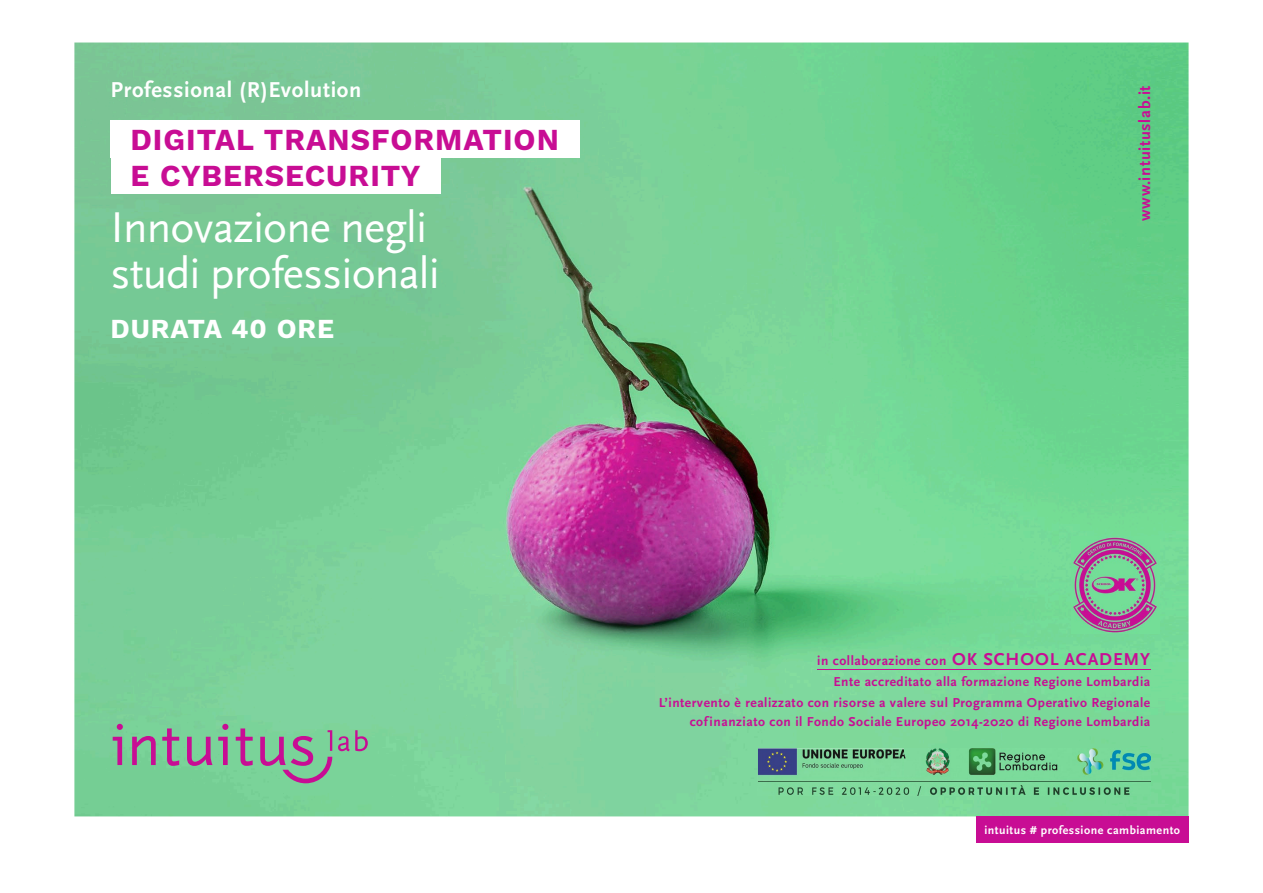
<style>
.page{position:relative;width:1263px;height:893px;background:#fff}
.page>*{position:absolute;margin:0;border:0;box-sizing:border-box;transform-origin:0 0}
.t1{font:45px/46.2px "Scala Sans Pro";letter-spacing:-.02em;color:#fff}
.t2{font:30px/36px "Work Sans";letter-spacing:.035em;color:#c80d94}
.t3{font:27px "Work Sans";letter-spacing:.035em;color:#fff}
.t4{font:700 22.5px "Scala Sans Pro";letter-spacing:.03em;color:#fff}
.t5{font:700 16.5px "Scala Sans Pro";letter-spacing:.04em;color:#c80d94}
.t6{font:700 13.5px/21px "Scala Sans Pro";letter-spacing:.04em;color:#c80d94;text-align:right}
.t7{font:700 12px "Scala Sans Pro";letter-spacing:.04em;color:#fff}
.s1{font-size:18px}
</style>
<div class="page">
<img style="left:74px;top:43px;width:1114px;height:773px">
<div style="left:976px;top:816px;width:212px;height:27px;background:#c80d94"></div>
<svg style="left:113px;top:724px;width:255px;height:59px;background:#87af97"></svg>
<div style="left:111px;top:121px;width:469px;height:37px;background:#fff"></div>
<div style="left:111px;top:157px;width:330px;height:37px;background:#fff"></div>
<img style="left:1071px;top:536px;width:88px;height:98px">
<hr style="left:817px;top:669px;width:333px;height:1px;background:#c80d94">
<img style="left:758px;top:748px;width:392px;height:47px">
<img style="left:758px;top:783px;width:392px;height:1px">
<h3 class="t4" style="left:111px;top:77px;width:252px">Professional (R)Evolution</h3>
<h2 class="t2" style="left:130px;top:120px;width:430px">DIGITAL TRANSFORMATION<br>E CYBERSECURITY</h2>
<h1 class="t1" style="left:111px;top:204px;width:331px">Innovazione negli studi professionali</h1>
<h3 class="t3" style="left:111px;top:308px;width:225px">DURATA 40 ORE</h3>
<p class="t5" style="left:1135px;top:221px;width:137px;rotate:-90deg">www.intuituslab.it</p>
<p class="t6" style="left:659px;top:650px;width:493px">in collaborazione con <span class="s1">OK SCHOOL ACADEMY<br></span>Ente accreditato alla formazione Regione Lombardia<br>L’intervento è realizzato con risorse a valere sul Programma Operativo Regionale</p>
<p class="t6" style="left:690px;top:711px;width:462px">cofinanziato con il Fondo Sociale Europeo 2014-2020 di Regione Lombardia</p>
<p class="t7" style="left:984px;top:823px;width:197px">intuitus # professione cambiamento</p>
</div>
